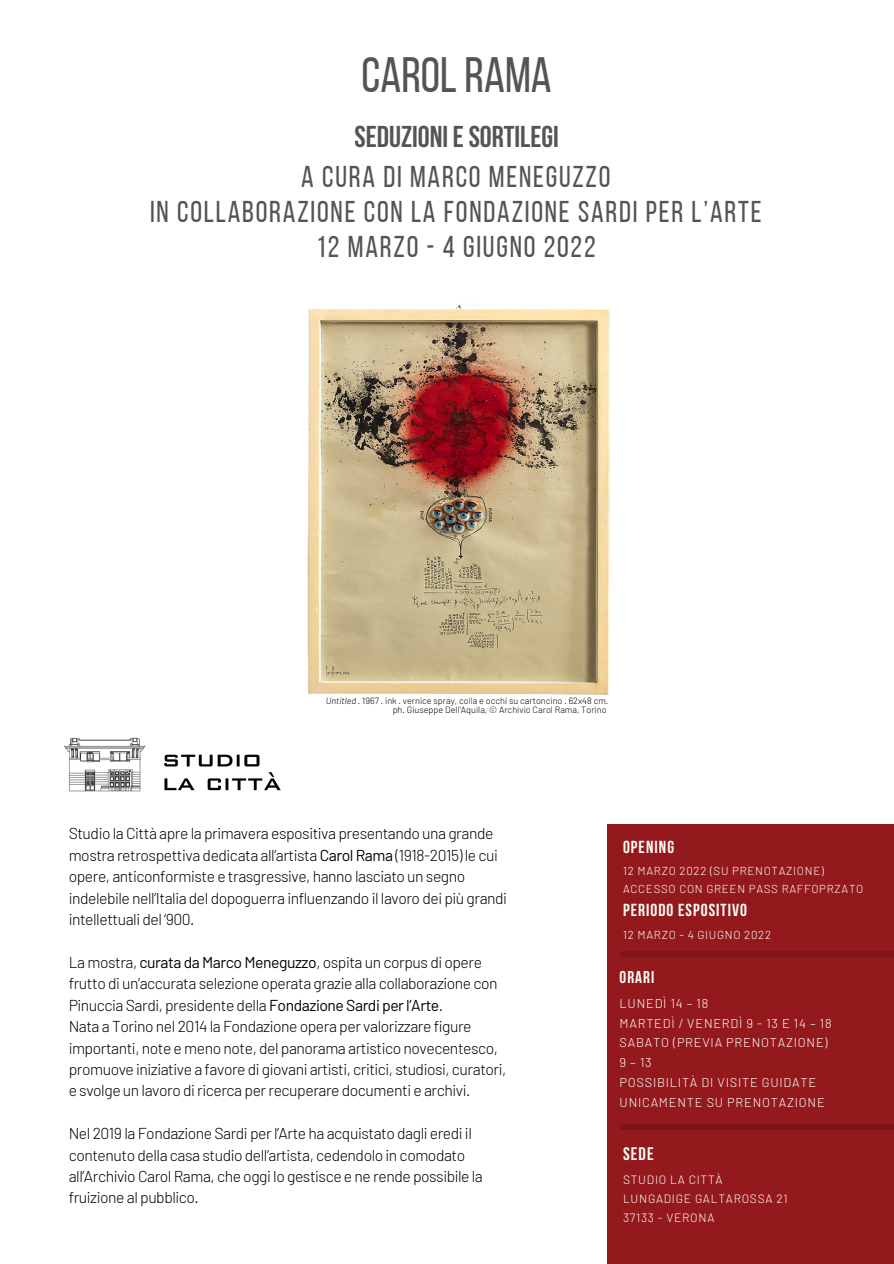
<style>
.page{position:relative;width:894px;height:1264px;background:#fff}
.page>*{position:absolute;margin:0;border:0;box-sizing:border-box;transform-origin:0 0}
.t1{font:49.5px "Bebas Neue";color:#545454}
.t2{font:30px "Bebas Neue";letter-spacing:.06em;color:#545454}
.t3{font:700 30px "Bebas Neue";color:#545454}
.t4{font:700 18px "Bebas Neue";color:#fffff9}
.t5{font:700 17.4px "Bebas Neue";letter-spacing:.06em;color:#fffff9}
.t6{font:700 16.95px "Bebas Neue";letter-spacing:.06em;color:#fffff9}
.t7{font:300 15.75px/21.5px "Barlow";letter-spacing:-.03em;color:#000}
.t8{font:300 12.75px/19.8px "Barlow";letter-spacing:.06em;color:#fffff9}
.t9{font:300 12px "Barlow";letter-spacing:.06em;color:#fffff9}
.t10{font:300 11.55px "Barlow";letter-spacing:.06em;color:#fffff9}
.t11{font:300 9.15px "Barlow";color:#000}
.s1{font-style:italic}
.s2{font-weight:400}
</style>
<div class="page">
<div style="left:607px;top:824px;width:286px;height:439px;background:#93191d"></div>
<img style="left:64px;top:737px;width:217px;height:55px">
<div style="left:619px;top:1123px;width:274px;height:6px;background:#7d1518"></div>
<div style="left:619px;top:951px;width:274px;height:5px;background:#7d1518"></div>
<img style="left:307px;top:305px;width:303px;height:390px">
<p class="t1" style="left:361px;top:55px;width:192px">CAROLRAMA</p>
<p class="t3" style="left:354px;top:124px;width:206px">SEDUZIONI ESORTILEGI</p>
<p class="t2" style="left:301px;top:164px;width:311px">A CURA DI MARCO MENEGUZZO</p>
<p class="t2" style="left:150px;top:199px;width:613px">IN COLLABORAZIONE CON LA FONDAZIONE SARDI PER L’ARTE</p>
<p class="t2" style="left:316px;top:234px;width:281px">12 MARZO - 4 GIUGNO 2022</p>
<p class="t11" style="left:325px;top:694px;width:284px"><span class="s1">Untitled</span> . 1967 . ink . vernice spray, colla e occhi su cartoncino . 62x48 cm.</p>
<p class="t11" style="left:392px;top:703px;width:215px">ph. Giuseppe Dell'Aquila, © Archivio Carol Rama, Torino</p>
<p class="t7" style="left:69px;top:822px;width:440px">Studio la Città apre la primavera espositiva presentando una grande mostra retrospettiva dedicata all’artista <span class="s2">Carol Rama</span> (1918-2015) le cui opere, anticonformiste e trasgressive, hanno lasciato un segno indelebile nell’Italia del dopoguerra influenzando il lavoro dei più grandi intellettuali del ‘900.</p>
<p class="t7" style="left:69px;top:950px;width:430px">La mostra, <span class="s2">curata da Marco Meneguzzo</span>, ospita un corpus di opere frutto di un’accurata selezione operata grazie alla collaborazione con<br>Pinuccia Sardi, presidente della <span class="s2">Fondazione Sardi per l’Arte</span>.</p>
<p class="t7" style="left:69px;top:1015px;width:439px">Nata a Torino nel 2014 la Fondazione opera per valorizzare figure importanti, note e meno note, del panorama artistico novecentesco, promuove iniziative a favore di giovani artisti, critici, studiosi, curatori, e svolge un lavoro di ricerca per recuperare documenti e archivi.</p>
<p class="t7" style="left:69px;top:1122px;width:415px">Nel 2019 la Fondazione Sardi per l’Arte ha acquistato dagli eredi il contenuto della casa studio dell’artista, cedendolo in comodato all’Archivio Carol Rama, che oggi lo gestisce e ne rende possibile la fruizione al pubblico.</p>
<p class="t5" style="left:623px;top:839px;width:53px">OPENING</p>
<p class="t10" style="left:623px;top:863px;width:202px">12 MARZO 2022 (SU PRENOTAZIONE)</p>
<p class="t10" style="left:623px;top:881px;width:242px">ACCESSO CON GREEN PASS RAFFOPRZATO</p>
<p class="t5" style="left:623px;top:903px;width:125px">PERIODO ESPOSITIVO</p>
<p class="t10" style="left:623px;top:927px;width:149px">12 MARZO - 4 GIUGNO 2022</p>
<p class="t6" style="left:619px;top:970px;width:36px">ORARI</p>
<p class="t8" style="left:619px;top:992px;width:90px">LUNEDÌ 14 – 18</p>
<p class="t8" style="left:619px;top:1012px;width:213px">MARTEDÌ / VENERDÌ 9 - 13 E 14 – 18</p>
<p class="t8" style="left:619px;top:1032px;width:209px">SABATO (PREVIA PRENOTAZIONE)</p>
<p class="t8" style="left:619px;top:1052px;width:34px">9–13</p>
<p class="t8" style="left:619px;top:1072px;width:207px">POSSIBILITÀ DI VISITE GUIDATE<br>UNICAMENTE SU PRENOTAZIONE</p>
<p class="t4" style="left:623px;top:1145px;width:32px">SEDE</p>
<p class="t9" style="left:623px;top:1171px;width:101px">STUDIO LA CITTÀ</p>
<p class="t9" style="left:623px;top:1190px;width:166px">LUNGADIGE GALTAROSSA 21</p>
<p class="t9" style="left:623px;top:1209px;width:93px">37133 - VERONA</p>
</div>
